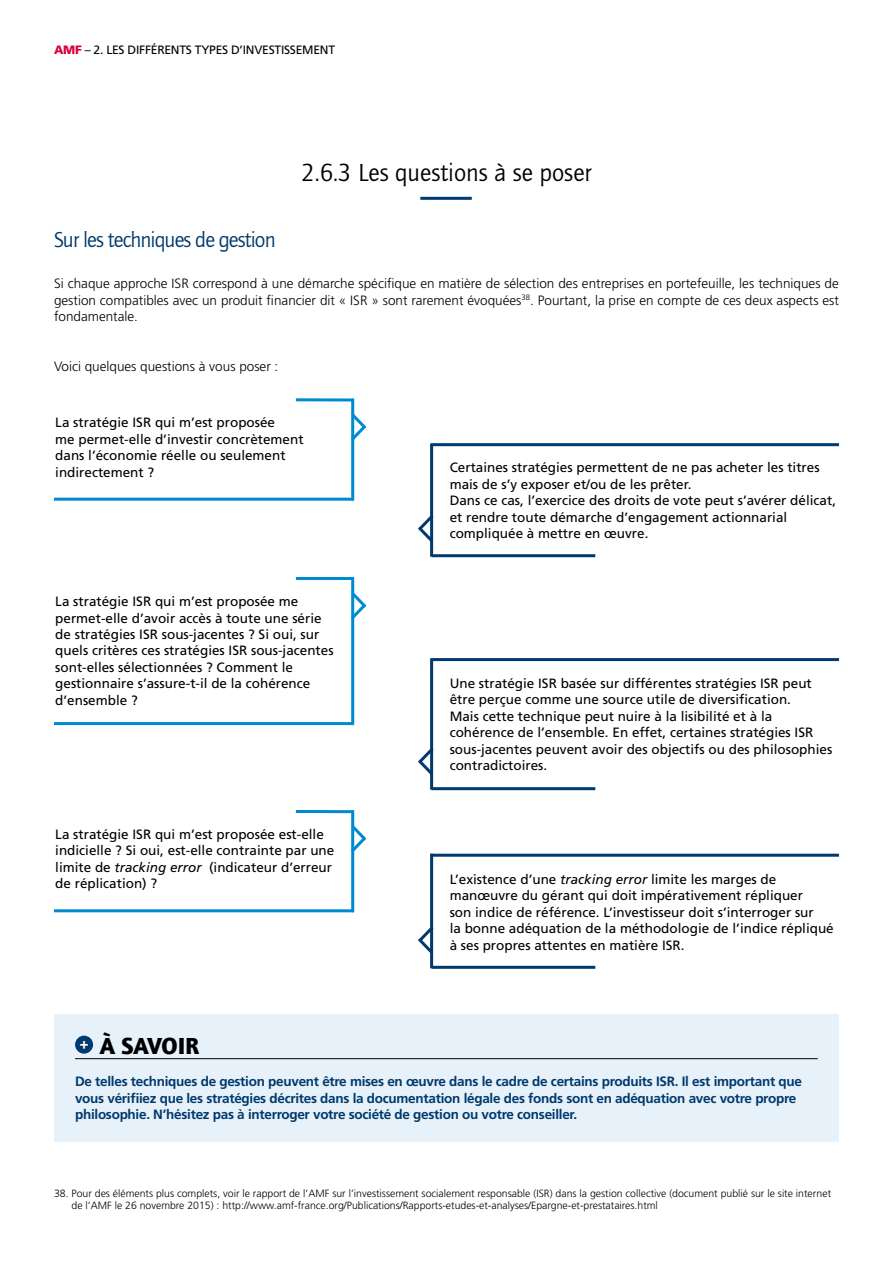
<style>
.page{position:relative;width:893px;height:1263px;background:#fff}
.page>*{position:absolute;margin:0;border:0;box-sizing:border-box;transform-origin:0 0}
.t1{font:25.5px "Quay Sans";color:#000}
.t2{font:900 24px "Quay Sans ITC";letter-spacing:-.01em;color:#000}
.t3{font:22.2px "Quay Sans";letter-spacing:-.04em;color:#00396b}
.t4{font:13.5px/16.5px "Frutiger";color:#000}
.t5{font:300 13.5px/16.5px "Frutiger";color:#000;text-align:justify}
.t6{font:700 13.5px/16.5px "Frutiger";letter-spacing:-.02em;color:#00396b}
.t7{font:12.15px "Frutiger";letter-spacing:-.02em;color:#000}
.t8{font:300 10.5px/12px "Frutiger";color:#000}
.s1{font-weight:900;color:#db003b}
.s2{font-style:italic}
</style>
<div class="page">
<hr style="left:420px;top:197px;width:52px;height:3px;background:#00396b">
<hr style="left:351px;top:399px;width:3px;height:102px;background:#008acf">
<hr style="left:296px;top:398px;width:58px;height:3px;background:#008acf">
<hr style="left:54px;top:498px;width:300px;height:3px;background:#008acf">
<svg style="left:351px;top:410px;width:16px;height:34px"></svg>
<hr style="left:351px;top:810px;width:3px;height:102px;background:#008acf">
<hr style="left:296px;top:810px;width:58px;height:3px;background:#008acf">
<hr style="left:54px;top:909px;width:300px;height:3px;background:#008acf">
<svg style="left:351px;top:822px;width:16px;height:34px"></svg>
<hr style="left:351px;top:577px;width:3px;height:148px;background:#008acf">
<hr style="left:296px;top:577px;width:58px;height:3px;background:#008acf">
<hr style="left:54px;top:722px;width:300px;height:3px;background:#008acf">
<svg style="left:351px;top:589px;width:16px;height:34px"></svg>
<hr style="left:430px;top:444px;width:3px;height:113px;background:#00396b">
<hr style="left:432px;top:554px;width:163px;height:3px;background:#00396b">
<hr style="left:431px;top:443px;width:408px;height:3px;background:#00396b">
<svg style="left:418px;top:512px;width:16px;height:33px"></svg>
<hr style="left:430px;top:659px;width:3px;height:131px;background:#00396b">
<hr style="left:432px;top:787px;width:163px;height:3px;background:#00396b">
<hr style="left:431px;top:658px;width:408px;height:3px;background:#00396b">
<svg style="left:418px;top:744px;width:16px;height:34px"></svg>
<hr style="left:430px;top:854px;width:3px;height:114px;background:#00396b">
<hr style="left:432px;top:966px;width:163px;height:3px;background:#00396b">
<hr style="left:431px;top:854px;width:408px;height:3px;background:#00396b">
<svg style="left:418px;top:923px;width:16px;height:34px"></svg>
<div style="left:54px;top:1014px;width:785px;height:128px;background:#e6f1f9"></div>
<hr style="left:75px;top:1058px;width:743px;height:1px;background:#000">
<div style="left:75px;top:1036px;width:18px;height:18px;background:#00396b;border-radius:50%"></div>
<p class="t7" style="left:54px;top:42px;width:283px"><span class="s1">AMF</span> – 2. LES DIFFÉRENTS TYPES D’INVESTISSEMENT</p>
<h1 class="t1" style="left:301px;top:158px;width:292px">2.6.3 Les questions à se poser</h1>
<h3 class="t3" style="left:54px;top:227px;width:223px">Sur les techniques de gestion</h3>
<p class="t5" style="left:54px;top:275px;width:786px">Si chaque approche ISR correspond à une démarche spécifique en matière de sélection des entreprises en portefeuille, les techniques de gestion compatibles avec un produit financier dit « ISR » sont rarement évoquées<sup>38</sup>. Pourtant, la prise en compte de ces deux aspects est fondamentale.</p>
<p class="t5" style="left:54px;top:358px;width:226px">Voici quelques questions à vous poser :</p>
<p class="t4" style="left:55px;top:414px;width:250px">La stratégie ISR qui m’est proposée<br>me permet-elle d’investir concrètement dans l’économie réelle ou seulement indirectement ?</p>
<p class="t4" style="left:55px;top:593px;width:280px">La stratégie ISR qui m’est proposée me permet-elle d’avoir accès à toute une série de stratégies ISR sous-jacentes ? Si oui, sur quels critères ces stratégies ISR sous-jacentes sont-elles sélectionnées ? Comment le gestionnaire s’assure-t-il de la cohérence d’ensemble ?</p>
<p class="t4" style="left:55px;top:826px;width:281px">La stratégie ISR qui m’est proposée est-elle indicielle ? Si oui, est-elle contrainte par une limite de <span class="s2">tracking error</span> (indicateur d’erreur de réplication) ?</p>
<h2 class="t2" style="left:80px;top:1031px;width:121px"><sup>+</sup> À SAVOIR</h2>
<p class="t4" style="left:450px;top:459px;width:388px">Certaines stratégies permettent de ne pas acheter les titres mais de s’y exposer et/ou de les prêter.<br>Dans ce cas, l’exercice des droits de vote peut s’avérer délicat, et rendre toute démarche d’engagement actionnarial compliquée à mettre en œuvre.</p>
<p class="t4" style="left:450px;top:675px;width:384px">Une stratégie ISR basée sur différentes stratégies ISR peut être perçue comme une source utile de diversification.<br>Mais cette technique peut nuire à la lisibilité et à la cohérence de l’ensemble. En effet, certaines stratégies ISR sous-jacentes peuvent avoir des objectifs ou des philosophies contradictoires.</p>
<p class="t4" style="left:450px;top:871px;width:386px">L’existence d’une <span class="s2">tracking error</span> limite les marges de manœuvre du gérant qui doit impérativement répliquer<br>son indice de référence. L’investisseur doit s’interroger sur<br>la bonne adéquation de la méthodologie de l’indice répliqué à ses propres attentes en matière ISR.</p>
<p class="t6" style="left:75px;top:1073px;width:728px">De telles techniques de gestion peuvent être mises en œuvre dans le cadre de certains produits ISR. Il est important que vous vérifiiez que les stratégies décrites dans la documentation légale des fonds sont en adéquation avec votre propre philosophie. N’hésitez pas à interroger votre société de gestion ou votre conseiller.</p>
<p class="t8" style="left:72px;top:1187px;width:761px;text-indent:-18px">38. Pour des éléments plus complets, voir le rapport de l’AMF sur l’investissement socialement responsable (ISR) dans la gestion collective (document publié sur le site internet de l’AMF le 26 novembre 2015) : http://www.amf-france.org/Publications/Rapports-etudes-et-analyses/Epargne-et-prestataires.html</p>
</div>
